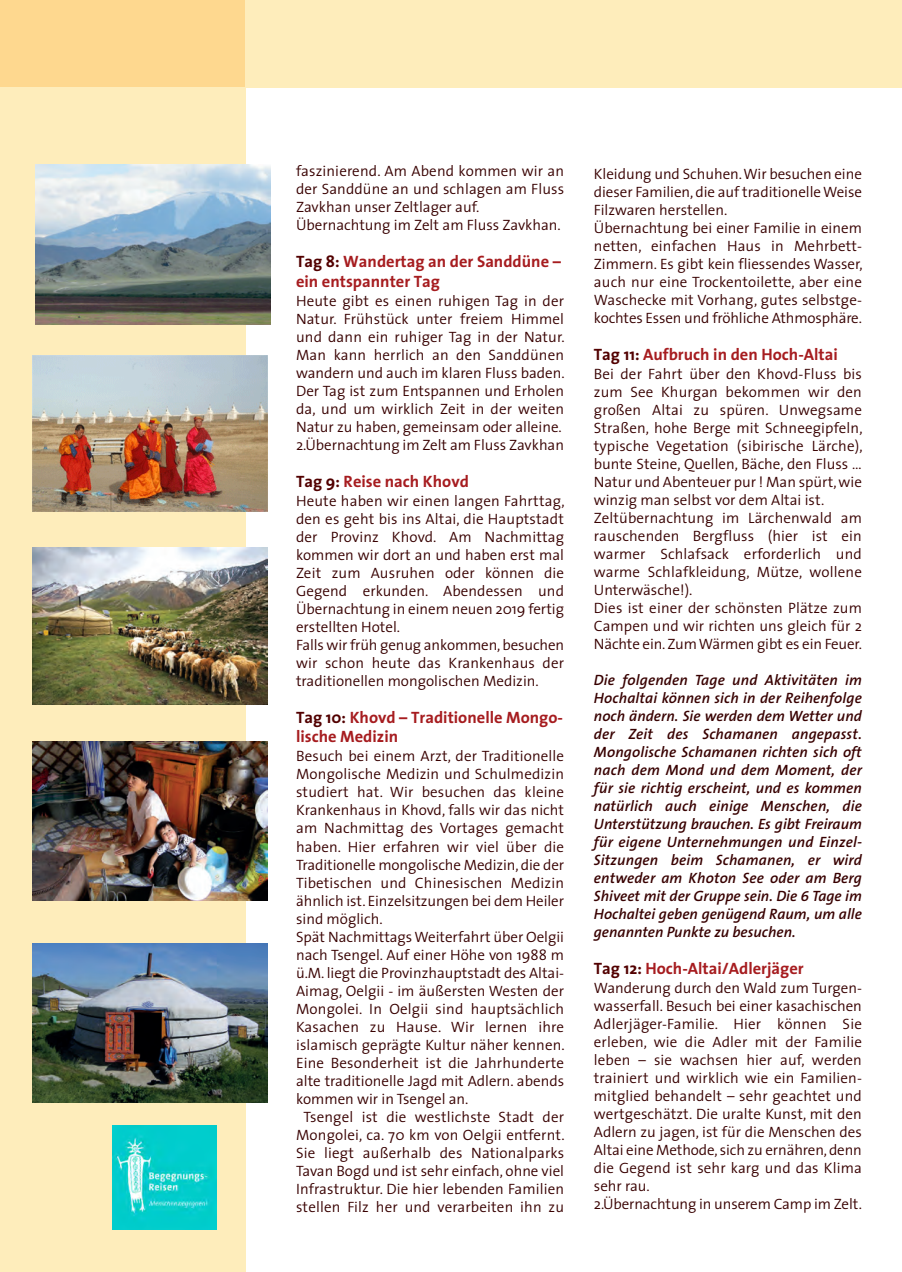
<style>
.page{position:relative;width:902px;height:1272px;background:#fff}
.page>*{position:absolute;margin:0;border:0;box-sizing:border-box;transform-origin:0 0}
.t1{font:700 16.5px/19.8px "The Sans";color:#a61c1f}
.t2{font:300 15px/18px "The Sans";color:#380000;text-align:justify}
.t3{font:italic 600 15px/18px "The Sans B6";color:#380000;text-align:justify}
.s1{color:#520000}
</style>
<div class="page">
<div style="left:0;top:0;width:901px;height:88px;background:#feedbb"></div>
<div style="left:0;top:72px;width:245px;height:1199px;background:#feedbb"></div>
<div style="left:0;top:0;width:245px;height:86px;background:#fed88f"></div>
<img style="left:35px;top:165px;width:235px;height:159px">
<img style="left:32px;top:355px;width:236px;height:156px">
<img style="left:32px;top:943px;width:236px;height:159px">
<img style="left:112px;top:1125px;width:104px;height:104px">
<img style="left:32px;top:741px;width:236px;height:159px">
<img style="left:32px;top:547px;width:236px;height:157px">
<p class="t2" style="left:296px;top:164px;width:269px">faszinierend. Am Abend kommen wir an der Sanddüne an und schlagen am Fluss Zavkhan unser Zeltlager auf.</p>
<p class="t2" style="left:296px;top:218px;width:266px">Übernachtung im Zelt am Fluss Zavkhan.</p>
<p class="t1" style="left:296px;top:253px;width:266px"><span class="s1">Tag 8:</span> Wandertag an der Sanddüne – ein entspannter Tag</p>
<p class="t2" style="left:296px;top:293px;width:270px">Heute gibt es einen ruhigen Tag in der Natur. Frühstück unter freiem Himmel und dann ein ruhiger Tag in der Natur.<br>Man kann herrlich an den Sanddünen wandern und auch im klaren Fluss baden.<br>Der Tag ist zum Entspannen und Erholen da, und um wirklich Zeit in der weiten Natur zu haben, gemeinsam oder alleine.</p>
<p class="t2" style="left:296px;top:437px;width:269px">2.Übernachtung im Zelt am Fluss Zavkhan</p>
<p class="t1" style="left:296px;top:473px;width:174px"><span class="s1">Tag 9:</span> Reise nach Khovd</p>
<p class="t2" style="left:296px;top:493px;width:270px">Heute haben wir einen langen Fahrttag, den es geht bis ins Altai, die Hauptstadt der Provinz Khovd. Am Nachmittag kommen wir dort an und haben erst mal Zeit zum Ausruhen oder können die Gegend erkunden. Abendessen und Übernachtung in einem neuen 2019 fertig erstellten Hotel.</p>
<p class="t2" style="left:296px;top:637px;width:269px">Falls wir früh genug ankommen, besuchen wir schon heute das Krankenhaus der traditionellen mongolischen Medizin.</p>
<p class="t1" style="left:296px;top:708px;width:268px"><span class="s1">Tag 10:</span> Khovd – Traditionelle Mongo&shy;lische Medizin</p>
<p class="t2" style="left:296px;top:749px;width:269px">Besuch bei einem Arzt, der Traditionelle Mongolische Medizin und Schulmedizin studiert hat. Wir besuchen das kleine Krankenhaus in Khovd, falls wir das nicht am Nachmittag des Vortages gemacht haben. Hier erfahren wir viel über die Traditionelle mongolische Medizin, die der Tibetischen und Chinesischen Medizin ähnlich ist. Einzelsitzungen bei dem Heiler sind möglich.</p>
<p class="t2" style="left:296px;top:929px;width:270px">Spät Nachmittags Weiterfahrt über Oelgii nach Tsengel. Auf einer Höhe von 1988 m ü.M. liegt die Provinzhauptstadt des Altai-Aimag, Oelgii - im äußersten Westen der Mongolei. In Oelgii sind hauptsächlich Kasachen zu Hause. Wir lernen ihre islamisch geprägte Kultur näher kennen.<br>Eine Besonderheit ist die Jahrhunderte alte traditionelle Jagd mit Adlern. abends kommen wir in Tsengel an.</p>
<p class="t2" style="left:296px;top:1109px;width:270px;text-align:center">Tsengel ist die westlichste Stadt der Mongolei, ca. 70 km von Oelgii entfernt.<br>Sie liegt außerhalb des Nationalparks Tavan Bogd und ist sehr einfach, ohne viel Infrastruktur. Die hier lebenden Familien stellen Filz her und verarbeiten ihn zu</p>
<p class="t2" style="left:594px;top:167px;width:269px">Kleidung und Schuhen. Wir besuchen eine dieser Familien, die auf traditionelle Weise Filzwaren herstellen.</p>
<p class="t2" style="left:594px;top:221px;width:270px">Übernachtung bei einer Familie in einem netten, einfachen Haus in Mehrbett-Zimmern. Es gibt kein fliessendes Wasser, auch nur eine Trockentoilette, aber eine Waschecke mit Vorhang, gutes selbstge&shy;kochtes Essen und fröhliche Athmosphäre.</p>
<p class="t1" style="left:594px;top:346px;width:245px"><span class="s1">Tag 11:</span> Aufbruch in den Hoch-Altai</p>
<p class="t2" style="left:594px;top:366px;width:270px">Bei der Fahrt über den Khovd-Fluss bis zum See Khurgan bekommen wir den großen Altai zu spüren. Unwegsame Straßen, hohe Berge mit Schneegipfeln, typische Vegetation (sibirische Lärche), bunte Steine, Quellen, Bäche, den Fluss … Natur und Abenteuer pur ! Man spürt, wie winzig man selbst vor dem Altai ist.</p>
<p class="t2" style="left:594px;top:510px;width:269px">Zeltübernachtung im Lärchenwald am rauschenden Bergfluss (hier ist ein warmer Schlafsack erforderlich und warme Schlafkleidung, Mütze, wollene Unterwäsche!).</p>
<p class="t2" style="left:594px;top:600px;width:269px">Dies ist einer der schönsten Plätze zum Campen und wir richten uns gleich für 2<br>Nächte ein. Zum Wärmen gibt es ein Feuer.</p>
<p class="t3" style="left:594px;top:672px;width:269px">Die folgenden Tage und Aktivitäten im Hochaltai können sich in der Reihenfolge noch ändern. Sie werden dem Wetter und der Zeit des Schamanen angepasst.<br>Mongolische Schamanen richten sich oft nach dem Mond und dem Moment, der für sie richtig erscheint, und es kommen natürlich auch einige Menschen, die Unterstützung brauchen. Es gibt Freiraum für eigene Unternehmungen und Einzel-Sitzungen beim Schamanen, er wird entweder am Khoton See oder am Berg Shiveet mit der Gruppe sein. Die 6 Tage im Hochaltei geben genügend Raum, um alle genannten Punkte zu besuchen.</p>
<p class="t1" style="left:594px;top:960px;width:211px"><span class="s1">Tag 12:</span> Hoch-Altai/Adlerjäger</p>
<p class="t2" style="left:594px;top:980px;width:269px">Wanderung durch den Wald zum Turgen&shy;wasserfall. Besuch bei einer kasachischen Adlerjäger-Familie. Hier können Sie erleben, wie die Adler mit der Familie leben – sie wachsen hier auf, werden trainiert und wirklich wie ein Familien&shy;mitglied behandelt – sehr geachtet und wertgeschätzt. Die uralte Kunst, mit den Adlern zu jagen, ist für die Menschen des Altai eine Methode, sich zu ernähren, denn die Gegend ist sehr karg und das Klima sehr rau.</p>
<p class="t2" style="left:594px;top:1196px;width:269px">2.Übernachtung in unserem Camp im Zelt.</p>
</div>
